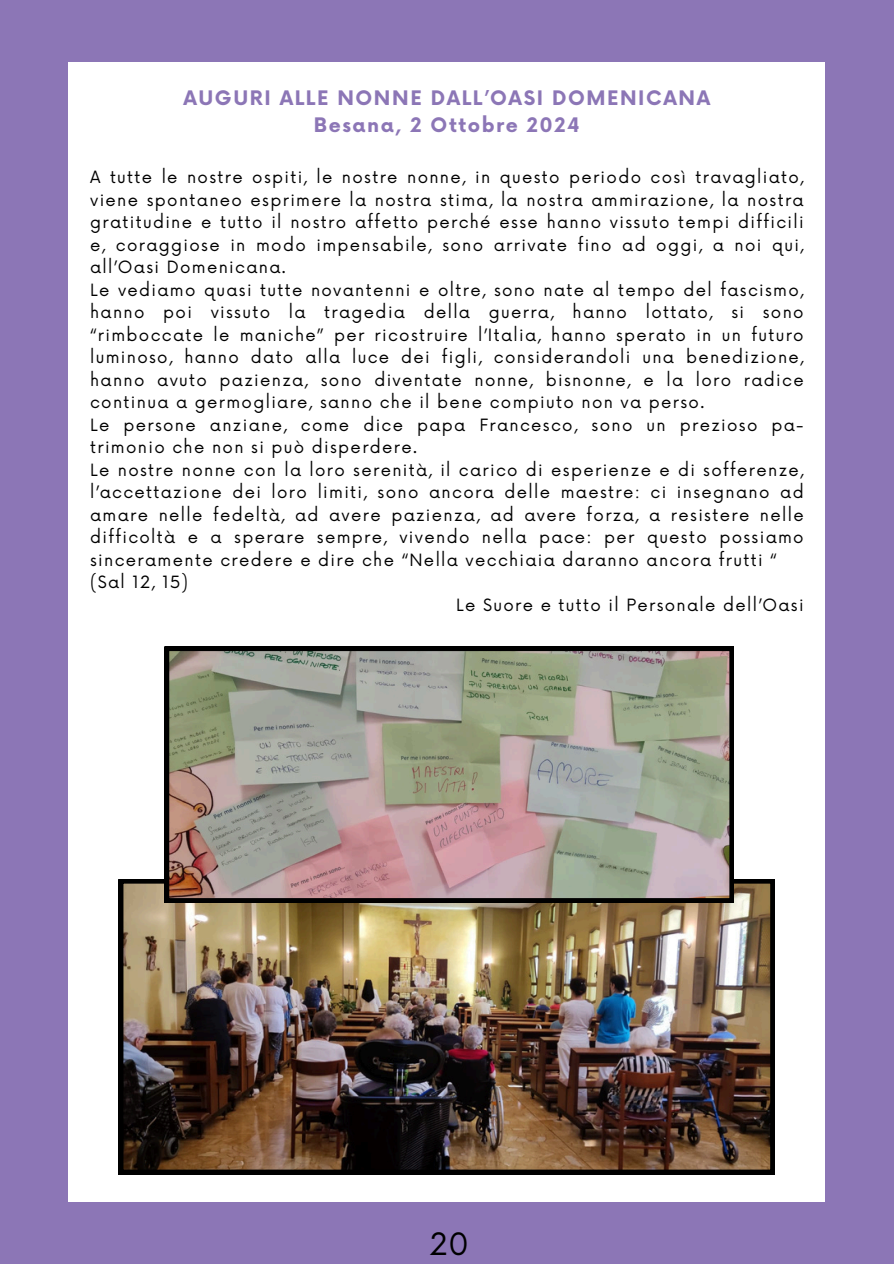
<style>
.page{position:relative;width:894px;height:1264px;background:#fff}
.page>*{position:absolute;margin:0;border:0;box-sizing:border-box;transform-origin:0 0}
.t1{font:30px "Now";color:#000}
.t2{font:700 19.5px/27px "Now";letter-spacing:.08em;color:#8c76b6;text-align:center}
.t3{font:16.5px "Now";letter-spacing:.08em;color:#000}
</style>
<div class="page">
<div style="left:0;top:0;width:893px;height:1263px;background:#8c76b6"></div>
<div style="left:69px;top:62px;width:755px;height:1139px;background:#fff"></div>
<img style="left:119px;top:879px;width:655px;height:294px">
<svg style="left:165px;top:646px;width:568px;height:256px;background:#9e968c"></svg>
<p class="t2" style="left:183px;top:86px;width:528px">AUGURI ALLE NONNE DALL’OASI DOMENICANA<br>Besana, 2 Ottobre 2024</p>
<p class="t3" style="left:90px;top:168px;width:714px">A tutte le nostre ospiti, le nostre nonne, in questo periodo così travagliato,</p>
<p class="t3" style="left:90px;top:190px;width:714px">viene spontaneo esprimere la nostra stima, la nostra ammirazione, la nostra</p>
<p class="t3" style="left:90px;top:213px;width:714px">gratitudine e tutto il nostro affetto perché esse hanno vissuto tempi difficili</p>
<p class="t3" style="left:90px;top:235px;width:714px">e, coraggiose in modo impensabile, sono arrivate fino ad oggi, a noi qui,</p>
<p class="t3" style="left:90px;top:258px;width:197px">all’Oasi Domenicana.</p>
<p class="t3" style="left:90px;top:280px;width:714px">Le vediamo quasi tutte novantenni e oltre, sono nate al tempo del fascismo,</p>
<p class="t3" style="left:90px;top:303px;width:714px">hanno poi vissuto la tragedia della guerra, hanno lottato, si sono</p>
<p class="t3" style="left:90px;top:325px;width:714px">“rimboccate le maniche” per ricostruire l’Italia, hanno sperato in un futuro</p>
<p class="t3" style="left:90px;top:348px;width:714px">luminoso, hanno dato alla luce dei figli, considerandoli una benedizione,</p>
<p class="t3" style="left:90px;top:370px;width:714px">hanno avuto pazienza, sono diventate nonne, bisnonne, e la loro radice</p>
<p class="t3" style="left:90px;top:393px;width:615px">continua a germogliare, sanno che il bene compiuto non va perso.</p>
<p class="t3" style="left:90px;top:415px;width:714px">Le persone anziane, come dice papa Francesco, sono un prezioso pa-</p>
<p class="t3" style="left:90px;top:438px;width:328px">trimonio che non si può disperdere.</p>
<p class="t3" style="left:90px;top:460px;width:714px">Le nostre nonne con la loro serenità, il carico di esperienze e di sofferenze,</p>
<p class="t3" style="left:90px;top:483px;width:714px">l’accettazione dei loro limiti, sono ancora delle maestre: ci insegnano ad</p>
<p class="t3" style="left:90px;top:505px;width:714px">amare nelle fedeltà, ad avere pazienza, ad avere forza, a resistere nelle</p>
<p class="t3" style="left:90px;top:528px;width:714px">difficoltà e a sperare sempre, vivendo nella pace: per questo possiamo</p>
<p class="t3" style="left:90px;top:550px;width:687px">sinceramente credere e dire che “Nella vecchiaia daranno ancora frutti “</p>
<p class="t3" style="left:90px;top:573px;width:99px">(Sal 12, 15)</p>
<p class="t3" style="left:456px;top:595px;width:349px">Le Suore e tutto il Personale dell’Oasi</p>
<h1 class="t1" style="left:429px;top:1227px;width:41px">20</h1>
</div>
